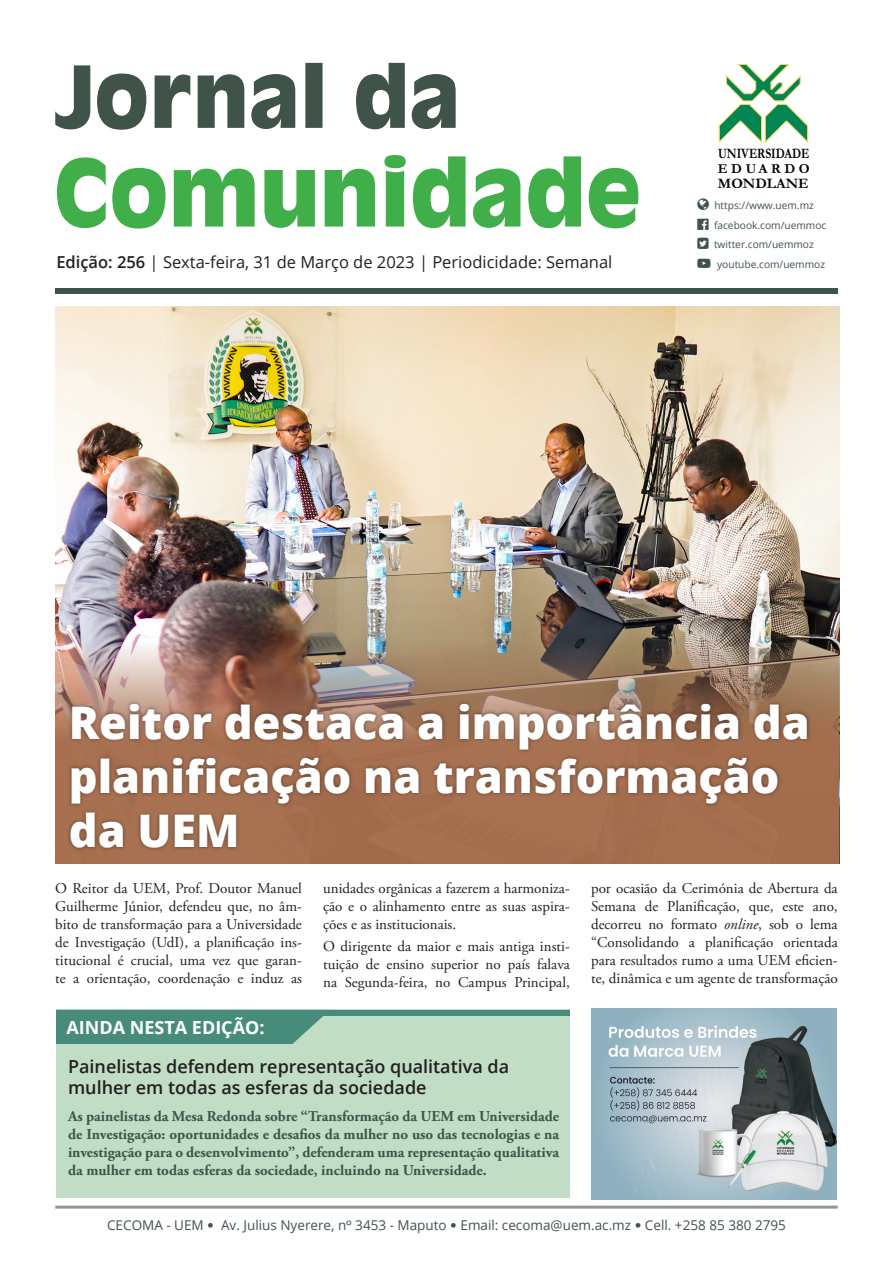
<style>
.page{position:relative;width:893px;height:1263px;background:#fff}
.page>*{position:absolute;margin:0;border:0;box-sizing:border-box;transform-origin:0 0}
.t1{font:800 45px/54px "Open Sans";color:#fff}
.t2{font:600 18px/21.6px "Open Sans";color:#231f20}
.t3{font:700 18px "Open Sans";color:#fff}
.t4{font:16.5px "Open Sans";color:#231f20}
.t5{font:15px/18px "Adobe Garamond Pro";color:#231f20;text-align:justify}
.t6{font:700 15px/18px "Adobe Garamond Pro";color:#405349;text-align:justify}
.t7{font:700 14.7px "Garamond";color:#000}
.t8{font:700 14.55px "Garamond";color:#000;scale:.8 1}
.t9{font:700 13.8px "Garamond";letter-spacing:.255em;color:#000}
.t10{font:13.5px "Open Sans";color:#405349}
.t11{font:10.2px/19.5px "Open Sans";color:#405349}
.s1{font-weight:600}
.s2{font-style:italic}
.s3{font-family:"Museo Sans 300"}
.s4{font-family:"Poppins"}
</style>
<div class="page">
<img style="left:55px;top:306px;width:785px;height:558px">
<hr style="left:55px;top:1205px;width:783px;height:3px;background:#939598">
<svg style="left:57px;top:155px;width:581px;height:74px"></svg>
<svg style="left:356px;top:63px;width:100px;height:66px"></svg>
<svg style="left:198px;top:63px;width:125px;height:66px"></svg>
<svg style="left:55px;top:65px;width:135px;height:65px"></svg>
<svg style="left:718px;top:64px;width:91px;height:79px"></svg>
<div style="left:56px;top:1010px;width:514px;height:188px;background:#c2ddc6"></div>
<svg style="left:56px;top:1010px;width:274px;height:34px;background:#509280"></svg>
<div style="left:123px;top:1010px;width:447px;height:5px;background:#478c7b"></div>
<div style="left:55px;top:288px;width:783px;height:6px;background:#405349"></div>
<img style="left:591px;top:1008px;width:246px;height:192px">
<img style="left:55px;top:622px;width:783px;height:242px">
<div style="left:66px;top:700px;width:746px;height:152px;background:#231f20;opacity:.44"></div>
<p class="t8" style="left:718px;top:144px;width:116px">UNIVERSIDADE</p>
<p class="t9" style="left:718px;top:159px;width:93px">EDUARDO</p>
<p class="t7" style="left:718px;top:173px;width:92px">MONDLANE</p>
<p class="t11" style="left:714px;top:196px;width:114px">https://www.uem.mz facebook.com/uemmoc twitter.com/uemmoz</p>
<p class="t4" style="left:56px;top:250px;width:558px"><span class="s1">Edição: 256</span> | Sexta-feira, 31 de Março de 2023 | Periodicidade: Semanal</p>
<p class="t11" style="left:717px;top:254px;width:110px">youtube.com/uemmoz</p>
<h1 class="t1" style="left:69px;top:693px;width:743px">Reitor destaca a importância da planificação na transformação da UEM</h1>
<p class="t5" style="left:55px;top:880px;width:248px">O Reitor da UEM, Prof. Doutor Manuel Guilherme Júnior, defendeu que, no âm&shy;bito de transformação para a Universidade de Investigação (UdI), a planificação ins&shy;titucional é crucial, uma vez que garan&shy;te a orientação, coordenação e induz as</p>
<p class="t5" style="left:323px;top:880px;width:248px">unidades orgânicas a fazerem a harmoniza&shy;ção e o alinhamento entre as suas aspira&shy;ções e as institucionais.</p>
<p class="t5" style="left:323px;top:938px;width:248px">O dirigente da maior e mais antiga insti&shy;tuição de ensino superior no país falava na Segunda-feira, no Campus Principal,</p>
<p class="t3" style="left:66px;top:1014px;width:200px">AINDA NESTA EDIÇÃO:</p>
<h2 class="t2" style="left:68px;top:1055px;width:443px">Painelistas defendem representação qualitativa da mulher em todas as esferas da sociedade</h2>
<h2 class="t6" style="left:68px;top:1107px;width:493px">As painelistas da Mesa Redonda sobre “Transformação da UEM em Universidade de Investigação: oportunidades e desafios da mulher no uso das tecnologias e na investigação para o desenvolvimento”, defenderam uma representação qualitativa da mulher em todas esferas da sociedade, incluindo na Universidade.</h2>
<p class="t5" style="left:591px;top:880px;width:248px">por ocasião da Cerimónia de Abertura da Semana de Planificação, que, este ano, decorreu no formato <span class="s2">online</span>, sob o lema “Consolidando a planificação orientada para resultados rumo a uma UEM eficien&shy;te, dinâmica e um agente de transformação</p>
<p class="t10" style="left:107px;top:1216px;width:680px">CECOMA - UEM <span class="s3">∞</span> Av. Julius Nyerere, n<span class="s4">°</span> 3453 - Maputo <span class="s3">∞</span> Email: cecoma@uem.ac.mz <span class="s3">∞</span> Cell. +258 85 380 2795</p>
</div>
